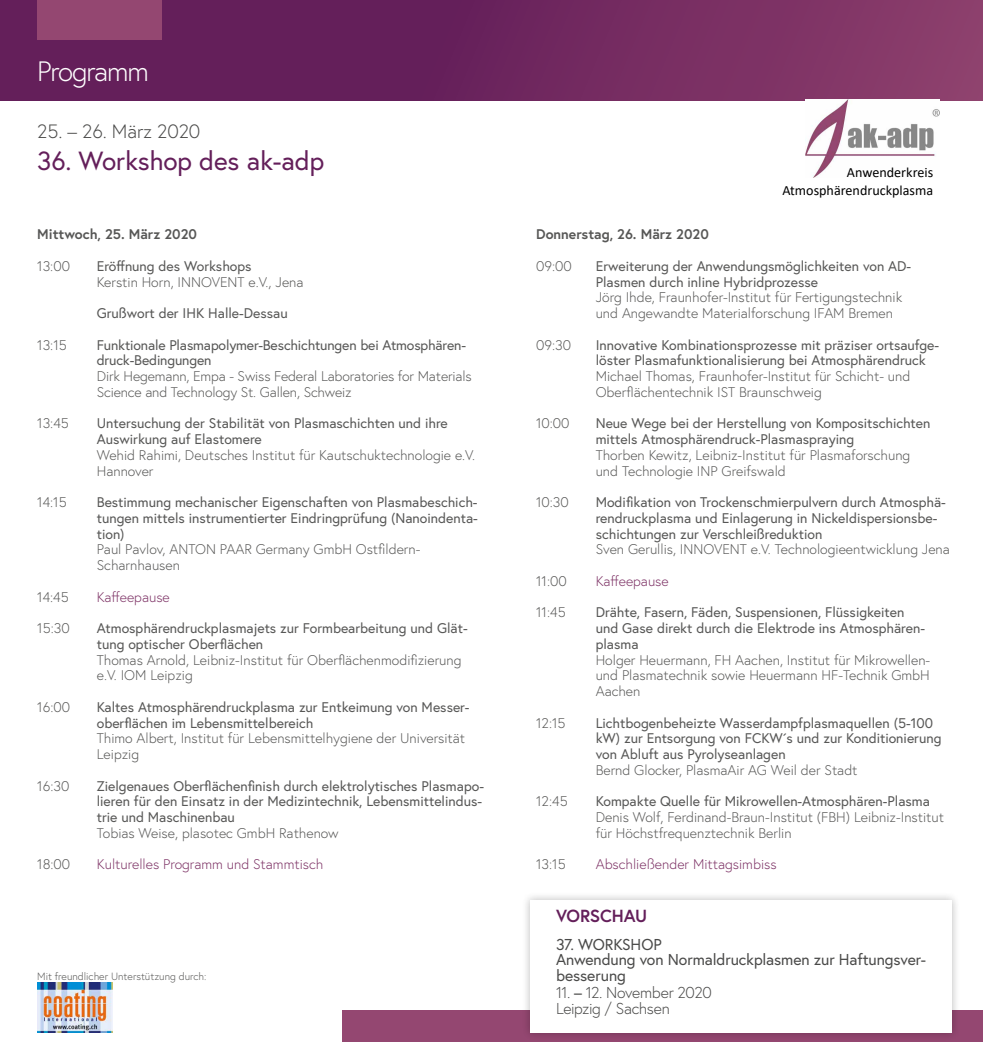
<style>
.page{position:relative;width:983px;height:1042px;background:#fff}
.page>*{position:absolute;margin:0;border:0;box-sizing:border-box;transform-origin:0 0}
.t1{font:300 28px "Europa";letter-spacing:-.04em;color:#fff}
.t2{font:26.25px "Europa";letter-spacing:-.005em;color:#641f5a}
.t3{font:300 19.25px "Europa";letter-spacing:-.005em;color:#4a4a49}
.t4{font:700 17.5px "Europa";letter-spacing:-.015em;color:#641f5a}
.t5{font:15.75px/15.8px "Europa";letter-spacing:-.005em;color:#4a4a49}
.t6{font:300 15.75px/15.8px "Europa";letter-spacing:-.025em;color:#4a4a49}
.t7{font:14.17px/18px "Calibri";color:#000;text-align:right}
.t8{font:14px/15.8px "Europa";color:#575756}
.t9{font:300 14px/15.8px "Europa";color:#575756}
.t10{font:300 14px "Europa";color:#7d3265}
.t11{font:700 14px "Europa";color:#575756}
.t12{font:300 10.5px "Europa";color:#575756}
.s1{font-weight:400;color:#575756}
</style>
<div class="page">
<div style="left:0;top:0;width:982px;height:100px;background:linear-gradient(to right,#5a1755,#873a69)"></div>
<div style="left:37px;top:0;width:124px;height:40px;background:#944771"></div>
<div style="left:342px;top:1011px;width:640px;height:31px;background:#944771"></div>
<img style="left:805px;top:100px;width:134px;height:78px">
<div style="left:521px;top:891px;width:439px;height:150px;background:#000;opacity:.25"></div>
<div style="left:530px;top:900px;width:421px;height:132px;background:#fff"></div>
<img style="left:37px;top:982px;width:76px;height:51px">
<h1 class="t1" style="left:37px;top:54px;width:113px">Programm</h1>
<h3 class="t3" style="left:37px;top:119px;width:164px">25. – 26. März 2020</h3>
<h2 class="t2" style="left:37px;top:144px;width:288px">36. Workshop des ak-adp</h2>
<p class="t11" style="left:37px;top:225px;width:161px">Mittwoch, 25. März 2020</p>
<p class="t9" style="left:37px;top:258px;width:34px">13:00</p>
<p class="t8" style="left:97px;top:258px;width:156px">Eröffnung des Workshops</p>
<p class="t9" style="left:97px;top:274px;width:208px">Kerstin Horn, INNOVENT e.V., Jena</p>
<p class="t8" style="left:97px;top:305px;width:192px">Grußwort der IHK Halle-Dessau</p>
<p class="t9" style="left:37px;top:337px;width:31px">13:15</p>
<p class="t8" style="left:97px;top:336px;width:370px">Funktionale Plasmapolymer-Beschichtungen bei Atmosphären&shy;druck-Bedingungen</p>
<p class="t9" style="left:97px;top:368px;width:376px">Dirk Hegemann, Empa - Swiss Federal Laboratories for Materials<br>Science and Technology St. Gallen, Schweiz</p>
<p class="t9" style="left:37px;top:415px;width:33px">13:45</p>
<p class="t8" style="left:97px;top:415px;width:352px">Untersuchung der Stabilität von Plasmaschichten und ihre<br>Auswirkung auf Elastomere</p>
<p class="t9" style="left:97px;top:447px;width:380px">Wehid Rahimi, Deutsches Institut für Kautschuktechnologie e.V.<br>Hannover</p>
<p class="t9" style="left:37px;top:494px;width:31px">14:15</p>
<p class="t8" style="left:97px;top:494px;width:382px;text-align:justify">Bestimmung mechanischer Eigenschaften von Plasmabeschich&shy;tungen mittels instrumentierter Eindringprüfung (Nanoindenta&shy;tion)</p>
<p class="t9" style="left:97px;top:541px;width:325px">Paul Pavlov, ANTON PAAR Germany GmbH Ostfildern-<br>Scharnhausen</p>
<p class="t9" style="left:37px;top:589px;width:33px">14:45</p>
<p class="t10" style="left:97px;top:588px;width:75px">Kaffeepause</p>
<p class="t9" style="left:37px;top:620px;width:34px">15:30</p>
<p class="t8" style="left:97px;top:620px;width:372px">Atmosphärendruckplasmajets zur Formbearbeitung und Glät&shy;tung optischer Oberflächen</p>
<p class="t9" style="left:97px;top:652px;width:366px">Thomas Arnold, Leibniz-Institut für Oberflächenmodifizierung e.V. IOM Leipzig</p>
<p class="t9" style="left:37px;top:699px;width:34px">16:00</p>
<p class="t8" style="left:97px;top:699px;width:374px">Kaltes Atmosphärendruckplasma zur Entkeimung von Messer&shy;oberflächen im Lebensmittelbereich</p>
<p class="t9" style="left:97px;top:730px;width:370px">Thimo Albert, Institut für Lebensmittelhygiene der Universität<br>Leipzig</p>
<p class="t9" style="left:37px;top:778px;width:34px">16:30</p>
<p class="t8" style="left:97px;top:777px;width:388px">Zielgenaues Oberflächenfinish durch elektrolytisches Plasmapo&shy;lieren für den Einsatz in der Medizintechnik, Lebensmittelindus&shy;trie und Maschinenbau</p>
<p class="t9" style="left:97px;top:825px;width:243px">Tobias Weise, plasotec GmbH Rathenow</p>
<p class="t9" style="left:37px;top:856px;width:34px">18:00</p>
<p class="t10" style="left:97px;top:856px;width:228px">Kulturelles Programm und Stammtisch</p>
<p class="t12" style="left:37px;top:969px;width:171px">Mit freundlicher Unterstützung durch:</p>
<p class="t7" style="left:782px;top:163px;width:152px">Anwenderkreis<br>Atmosphärendruckplasma</p>
<p class="t11" style="left:536px;top:225px;width:174px">Donnerstag, 26. März 2020</p>
<p class="t9" style="left:536px;top:258px;width:37px">09:00</p>
<p class="t8" style="left:595px;top:258px;width:317px">Erweiterung der Anwendungsmöglichkeiten von AD-<br>Plasmen durch inline Hybridprozesse</p>
<p class="t9" style="left:595px;top:289px;width:308px">Jörg Ihde, Fraunhofer-Institut für Fertigungstechnik und Angewandte Materialforschung IFAM Bremen</p>
<p class="t9" style="left:536px;top:337px;width:36px">09:30</p>
<p class="t8" style="left:595px;top:336px;width:345px">Innovative Kombinationsprozesse mit präziser ortsaufge&shy;löster Plasmafunktionalisierung bei Atmosphärendruck</p>
<p class="t9" style="left:595px;top:368px;width:316px">Michael Thomas, Fraunhofer-Institut für Schicht- und<br>Oberflächentechnik IST Braunschweig</p>
<p class="t9" style="left:536px;top:415px;width:35px">10:00</p>
<p class="t8" style="left:595px;top:415px;width:336px">Neue Wege bei der Herstellung von Kompositschichten mittels Atmosphärendruck-Plasmaspraying</p>
<p class="t9" style="left:595px;top:447px;width:316px">Thorben Kewitz, Leibniz-Institut für Plasmaforschung und Technologie INP Greifswald</p>
<p class="t9" style="left:536px;top:494px;width:34px">10:30</p>
<p class="t8" style="left:595px;top:494px;width:351px">Modifikation von Trockenschmierpulvern durch Atmosphä&shy;rendruckplasma und Einlagerung in Nickeldispersionsbe&shy;schichtungen zur Verschleißreduktion</p>
<p class="t9" style="left:595px;top:541px;width:355px">Sven Gerullis, INNOVENT e.V. Technologieentwicklung Jena</p>
<p class="t9" style="left:536px;top:573px;width:32px">11:00</p>
<p class="t10" style="left:595px;top:572px;width:75px">Kaffeepause</p>
<p class="t9" style="left:536px;top:604px;width:31px">11:45</p>
<p class="t8" style="left:595px;top:604px;width:331px">Drähte, Fasern, Fäden, Suspensionen, Flüssigkeiten und Gase direkt durch die Elektrode ins Atmosphären&shy;plasma</p>
<p class="t9" style="left:595px;top:652px;width:336px;text-align:justify">Holger Heuermann, FH Aachen, Institut für Mikrowellen&shy;und Plasmatechnik sowie Heuermann HF-Technik GmbH Aachen</p>
<p class="t9" style="left:536px;top:715px;width:31px">12:15</p>
<p class="t8" style="left:595px;top:714px;width:347px">Lichtbogenbeheizte Wasserdampfplasmaquellen (5-100 kW) zur Entsorgung von FCKW´s und zur Konditionierung von Abluft aus Pyrolyseanlagen</p>
<p class="t9" style="left:595px;top:762px;width:263px">Bernd Glocker, PlasmaAir AG Weil der Stadt</p>
<p class="t9" style="left:536px;top:793px;width:33px">12:45</p>
<p class="t8" style="left:595px;top:793px;width:335px">Kompakte Quelle für Mikrowellen-Atmosphären-Plasma</p>
<p class="t9" style="left:595px;top:809px;width:350px">Denis Wolf, Ferdinand-Braun-Institut (FBH) Leibniz-Institut für Höchstfrequenztechnik Berlin</p>
<p class="t9" style="left:536px;top:856px;width:31px">13:15</p>
<p class="t10" style="left:595px;top:856px;width:182px">Abschließender Mittagsimbiss</p>
<p class="t4" style="left:556px;top:903px;width:93px">VORSCHAU</p>
<p class="t5" style="left:556px;top:936px;width:371px">37. WORKSHOP<br>Anwendung von Normaldruckplasmen zur Haftungsver&shy;besserung</p>
<p class="t6" style="left:556px;top:984px;width:157px">11. <span class="s1">–</span> 12. November 2020<br>Leipzig / Sachsen</p>
</div>
